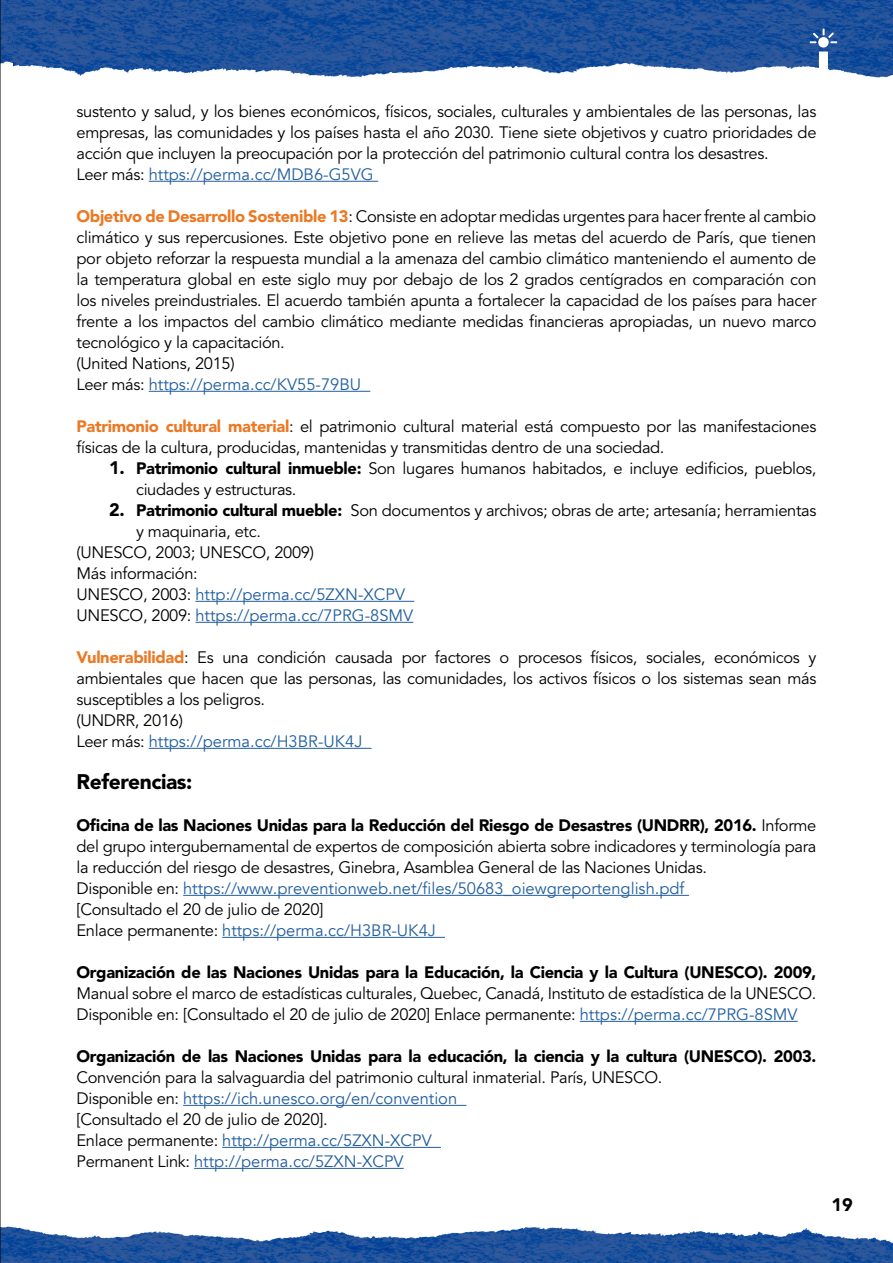
<style>
.page{position:relative;width:893px;height:1263px;background:#fff}
.page>*{position:absolute;margin:0;border:0;box-sizing:border-box;transform-origin:0 0}
.t1{font:900 21px "Avenir LT Std";letter-spacing:-.02em;color:#000}
.t2{font:900 18px "Avenir LT Std";color:#000}
.t3{font:16.5px/21px "Avenir LT Std";letter-spacing:-.02em;color:#000}
.t4{font:16.5px/21px "Avenir";color:#215e9e}
.t5{font:900 16.5px "Avenir LT Std";letter-spacing:-.02em;color:#000}
.s1{font-family:"Avenir LT Std";color:#000}
.s2{font-weight:900;color:#eb7924}
.s3{font-weight:900;font-size:18px}
.s4{font-weight:900}
.s5{font-family:"Avenir";color:#215e9e}
</style>
<div class="page">
<img style="left:13px;top:0;width:880px;height:78px">
<img style="left:1px;top:1226px;width:892px;height:37px">
<svg style="left:810px;top:29px;width:27px;height:49px"></svg>
<img style="left:1px;top:0;width:12px;height:65px">
<hr style="left:149px;top:181px;width:229px;height:1px;background:#215e9e">
<hr style="left:149px;top:391px;width:221px;height:1px;background:#215e9e">
<hr style="left:195px;top:601px;width:219px;height:1px;background:#215e9e">
<hr style="left:195px;top:622px;width:218px;height:1px;background:#215e9e">
<hr style="left:149px;top:748px;width:222px;height:1px;background:#215e9e">
<hr style="left:183px;top:895px;width:506px;height:1px;background:#215e9e">
<hr style="left:222px;top:937px;width:223px;height:1px;background:#215e9e">
<hr style="left:580px;top:1021px;width:218px;height:1px;background:#215e9e">
<hr style="left:183px;top:1105px;width:283px;height:1px;background:#215e9e">
<hr style="left:222px;top:1147px;width:219px;height:1px;background:#215e9e">
<hr style="left:194px;top:1168px;width:210px;height:1px;background:#215e9e">
<hr style="left:0;top:0;width:1px;height:1263px;background:#000">
<p class="t3" style="left:77px;top:101px;width:741px;text-align:justify">sustento y salud, y los bienes económicos, físicos, sociales, culturales y ambientales de las personas, las empresas, las comunidades y los países hasta el año 2030. Tiene siete objetivos y cuatro prioridades de acción que incluyen la preocupación por la protección del patrimonio cultural contra los desastres.</p>
<p class="t4" style="left:77px;top:164px;width:299px"><span class="s1">Leer más:</span> https://perma.cc/MDB6-G5VG</p>
<p class="t3" style="left:77px;top:206px;width:741px"><span class="s2">Objetivo de Desarrollo Sostenible 13</span>: Consiste en adoptar medidas urgentes para hacer frente al cambio climático y sus repercusiones. Este objetivo pone en relieve las metas del acuerdo de París, que tienen por objeto reforzar la respuesta mundial a la amenaza del cambio climático manteniendo el aumento de la temperatura global en este siglo muy por debajo de los 2 grados centígrados en comparación con los niveles preindustriales. El acuerdo también apunta a fortalecer la capacidad de los países para hacer frente a los impactos del cambio climático mediante medidas financieras apropiadas, un nuevo marco tecnológico y la capacitación.<br>(United Nations, 2015)</p>
<p class="t4" style="left:77px;top:374px;width:286px"><span class="s1">Leer más:</span> https://perma.cc/KV55-79BU</p>
<p class="t3" style="left:77px;top:416px;width:741px"><span class="s2">Patrimonio cultural material</span>: el patrimonio cultural material está compuesto por las manifestaciones físicas de la cultura, producidas, mantenidas y transmitidas dentro de una sociedad.</p>
<p class="t3" style="left:136px;top:458px;width:682px;text-indent:-27px"><span class="s3">1.</span> <span class="s4">Patrimonio cultural inmueble:</span> Son lugares humanos habitados, e incluye edificios, pueblos, ciudades y estructuras.</p>
<p class="t3" style="left:109px;top:500px;width:709px"><span class="s3">2.</span> <span class="s4">Patrimonio cultural mueble:</span> Son documentos y archivos; obras de arte; artesanía; herramientas</p>
<p class="t3" style="left:136px;top:521px;width:126px">y maquinaria, etc.</p>
<p class="t3" style="left:77px;top:542px;width:239px">(UNESCO, 2003; UNESCO, 2009)</p>
<p class="t3" style="left:77px;top:563px;width:123px">Más información:</p>
<p class="t4" style="left:77px;top:584px;width:338px"><span class="s1">UNESCO, 2003:</span> http://perma.cc/5ZXN-XCPV<br><span class="s1">UNESCO, 2009:</span> https://perma.cc/7PRG-8SMV</p>
<p class="t3" style="left:77px;top:647px;width:741px"><span class="s2">Vulnerabilidad</span>: Es una condición causada por factores o procesos físicos, sociales, económicos y ambientales que hacen que las personas, las comunidades, los activos físicos o los sistemas sean más susceptibles a los peligros.<br>(UNDRR, 2016)</p>
<p class="t4" style="left:77px;top:731px;width:287px"><span class="s1">Leer más:</span> https://perma.cc/H3BR-UK4J</p>
<p class="t1" style="left:77px;top:769px;width:117px">Referencias:</p>
<p class="t3" style="left:77px;top:815px;width:741px;text-align:justify"><span class="s4">Oficina de las Naciones Unidas para la Reducción del Riesgo de Desastres (UNDRR), 2016.</span> Informe del grupo intergubernamental de expertos de composición abierta sobre indicadores y terminología para la reducción del riesgo de desastres, Ginebra, Asamblea General de las Naciones Unidas.</p>
<p class="t4" style="left:77px;top:878px;width:609px"><span class="s1">Disponible en:</span> https://www.preventionweb.net/files/50683_oiewgreportenglish.pdf</p>
<p class="t3" style="left:77px;top:899px;width:249px">[Consultado el 20 de julio de 2020]</p>
<p class="t4" style="left:77px;top:920px;width:361px"><span class="s1">Enlace permanente:</span> https://perma.cc/H3BR-UK4J</p>
<p class="t5" style="left:77px;top:962px;width:741px">Organización de las Naciones Unidas para la Educación, la Ciencia y la Cultura (UNESCO). 2009,</p>
<p class="t3" style="left:77px;top:983px;width:741px">Manual sobre el marco de estadísticas culturales, Quebec, Canadá, Instituto de estadística de la UNESCO.<br>Disponible en: [Consultado el 20 de julio de 2020] Enlace permanente: <span class="s5">https://perma.cc/7PRG-8SMV</span></p>
<p class="t5" style="left:77px;top:1046px;width:741px">Organización de las Naciones Unidas para la educación, la ciencia y la cultura (UNESCO). 2003.</p>
<p class="t3" style="left:77px;top:1067px;width:587px">Convención para la salvaguardia del patrimonio cultural inmaterial. París, UNESCO.</p>
<p class="t4" style="left:77px;top:1088px;width:382px"><span class="s1">Disponible en:</span> https://ich.unesco.org/en/convention</p>
<p class="t3" style="left:77px;top:1109px;width:253px">[Consultado el 20 de julio de 2020].</p>
<p class="t4" style="left:77px;top:1130px;width:357px"><span class="s1">Enlace permanente:</span> http://perma.cc/5ZXN-XCPV<br><span class="s1">Permanent Link:</span> http://perma.cc/5ZXN-XCPV</p>
<p class="t2" style="left:831px;top:1194px;width:23px">19</p>
</div>
